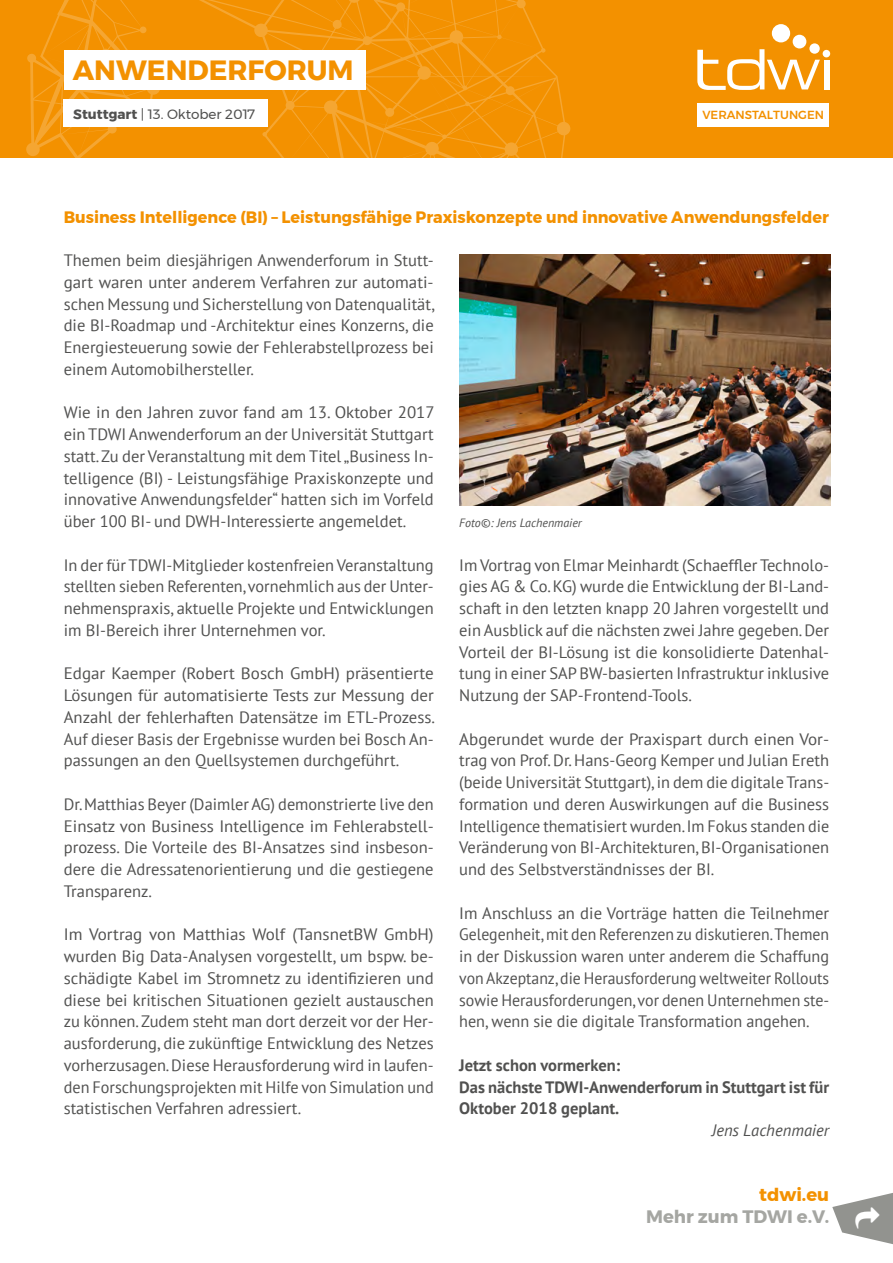
<style>
.page{position:relative;width:893px;height:1263px;background:#fff}
.page>*{position:absolute;margin:0;border:0;box-sizing:border-box;transform-origin:0 0}
.t1{font:700 27.75px "Montserrat";color:#f39100}
.t2{font:700 18px "Montserrat";color:#a5a6a2}
.t3{font:700 18px "Montserrat";color:#f39100}
.t4{font:16.5px/21.8px "PT Sans";color:#515150;text-align:justify}
.t5{font:700 16.5px/21.8px "PT Sans";color:#515150}
.t6{font:700 16.5px "Montserrat";color:#f39100}
.t7{font:italic 16.5px "PT Sans";color:#515150}
.t8{font:13.5px "Montserrat";color:#515150}
.t9{font:italic 12px "PT Sans";color:#515150}
.t10{font:500 11.7px "Montserrat";color:#f39100}
.s1{font-weight:700}
</style>
<div class="page">
<div style="left:0;top:0;width:893px;height:157px;background:#f39100"></div>
<svg style="left:26px;top:0;width:545px;height:157px"></svg>
<svg style="left:332px;top:20px;width:10px;height:9px"></svg>
<div style="left:64px;top:50px;width:302px;height:39px;background:#fff"></div>
<div style="left:697px;top:103px;width:132px;height:24px;background:#fff"></div>
<svg style="left:697px;top:49px;width:123px;height:41px"></svg>
<div style="left:824px;top:60px;width:5px;height:30px;background:#fff"></div>
<div style="left:823px;top:50px;width:7px;height:7px;background:#fff;border-radius:50%"></div>
<div style="left:772px;top:24px;width:18px;height:18px;background:#fff;border-radius:50%"></div>
<div style="left:793px;top:35px;width:13px;height:13px;background:#fff;border-radius:50%"></div>
<div style="left:809px;top:43px;width:11px;height:11px;background:#fff;border-radius:50%"></div>
<div style="left:64px;top:99px;width:204px;height:28px;background:#fff"></div>
<img style="left:459px;top:254px;width:371px;height:251px">
<svg style="left:832px;top:1193px;width:61px;height:51px"></svg>
<h1 class="t1" style="left:73px;top:48px;width:282px">ANWENDERFORUM</h1>
<p class="t8" style="left:73px;top:104px;width:183px"><span class="s1">Stuttgart</span> | 13. Oktober 2017</p>
<p class="t10" style="left:702px;top:106px;width:123px">VERANSTALTUNGEN</p>
<p class="t6" style="left:64px;top:203px;width:767px">Business Intelligence (BI) – Leistungsfähige Praxiskonzepte und innovative Anwendungsfelder</p>
<p class="t4" style="left:64px;top:249px;width:373px">Themen beim diesjährigen Anwenderforum in Stutt&shy;gart waren unter anderem Verfahren zur automati&shy;schen Messung und Sicherstellung von Datenqualität, die BI-Roadmap und -Architektur eines Konzerns, die Energiesteuerung sowie der Fehlerabstellprozess bei einem Automobilhersteller.</p>
<p class="t4" style="left:64px;top:401px;width:372px">Wie in den Jahren zuvor fand am 13. Oktober 2017 ein TDWI Anwenderforum an der Universität Stuttgart statt. Zu der Veranstaltung mit dem Titel „Business In&shy;telligence (BI) - Leistungsfähige Praxiskonzepte und innovative Anwendungsfelder“ hatten sich im Vorfeld über 100 BI- und DWH-Interessierte angemeldet.</p>
<p class="t4" style="left:64px;top:554px;width:371px">In der für TDWI-Mitglieder kostenfreien Veranstaltung stellten sieben Referenten, vornehmlich aus der Unter&shy;nehmenspraxis, aktuelle Projekte und Entwicklungen im BI-Bereich ihrer Unternehmen vor.</p>
<p class="t4" style="left:64px;top:662px;width:373px">Edgar Kaemper (Robert Bosch GmbH) präsentierte Lösungen für automatisierte Tests zur Messung der Anzahl der fehlerhaften Datensätze im ETL-Prozess.<br>Auf dieser Basis der Ergebnisse wurden bei Bosch An&shy;passungen an den Quellsystemen durchgeführt.</p>
<p class="t4" style="left:64px;top:793px;width:371px">Dr. Matthias Beyer (Daimler AG) demonstrierte live den Einsatz von Business Intelligence im Fehlerabstell&shy;prozess. Die Vorteile des BI-Ansatzes sind insbeson&shy;dere die Adressatenorientierung und die gestiegene Transparenz.</p>
<p class="t4" style="left:64px;top:923px;width:371px">Im Vortrag von Matthias Wolf (TansnetBW GmbH) wurden Big Data-Analysen vorgestellt, um bspw. be&shy;schädigte Kabel im Stromnetz zu identifizieren und diese bei kritischen Situationen gezielt austauschen zu können. Zudem steht man dort derzeit vor der Her&shy;ausforderung, die zukünftige Entwicklung des Netzes vorherzusagen. Diese Herausforderung wird in laufen&shy;den Forschungsprojekten mit Hilfe von Simulation und statistischen Verfahren adressiert.</p>
<p class="t9" style="left:459px;top:515px;width:124px">Foto©: Jens Lachenmaier</p>
<p class="t4" style="left:459px;top:554px;width:371px">Im Vortrag von Elmar Meinhardt (Schaeffler Technolo&shy;gies AG &amp; Co. KG) wurde die Entwicklung der BI-Land&shy;schaft in den letzten knapp 20 Jahren vorgestellt und ein Ausblick auf die nächsten zwei Jahre gegeben. Der Vorteil der BI-Lösung ist die konsolidierte Datenhal&shy;tung in einer SAP BW-basierten Infrastruktur inklusive Nutzung der SAP-Frontend-Tools.</p>
<p class="t4" style="left:459px;top:728px;width:371px">Abgerundet wurde der Praxispart durch einen Vor&shy;trag von Prof. Dr. Hans-Georg Kemper und Julian Ereth (beide Universität Stuttgart), in dem die digitale Trans&shy;formation und deren Auswirkungen auf die Business Intelligence thematisiert wurden. Im Fokus standen die Veränderung von BI-Architekturen, BI-Organisationen und des Selbstverständnisses der BI.</p>
<p class="t4" style="left:459px;top:902px;width:371px">Im Anschluss an die Vorträge hatten die Teilnehmer Gelegenheit, mit den Referenzen zu diskutieren. Themen in der Diskussion waren unter anderem die Schaffung von Akzeptanz, die Herausforderung weltweiter Rollouts sowie Herausforderungen, vor denen Unternehmen ste&shy;hen, wenn sie die digitale Transformation angehen.</p>
<p class="t5" style="left:459px;top:1054px;width:371px">Jetzt schon vormerken:<br>Das nächste TDWI-Anwenderforum in Stuttgart ist für<br>Oktober 2018 geplant.</p>
<p class="t7" style="left:712px;top:1120px;width:119px">Jens Lachenmaier</p>
<p class="t3" style="left:759px;top:1180px;width:71px">tdwi.eu</p>
<p class="t2" style="left:646px;top:1202px;width:184px">Mehr zum TDWI e.V.</p>
</div>
